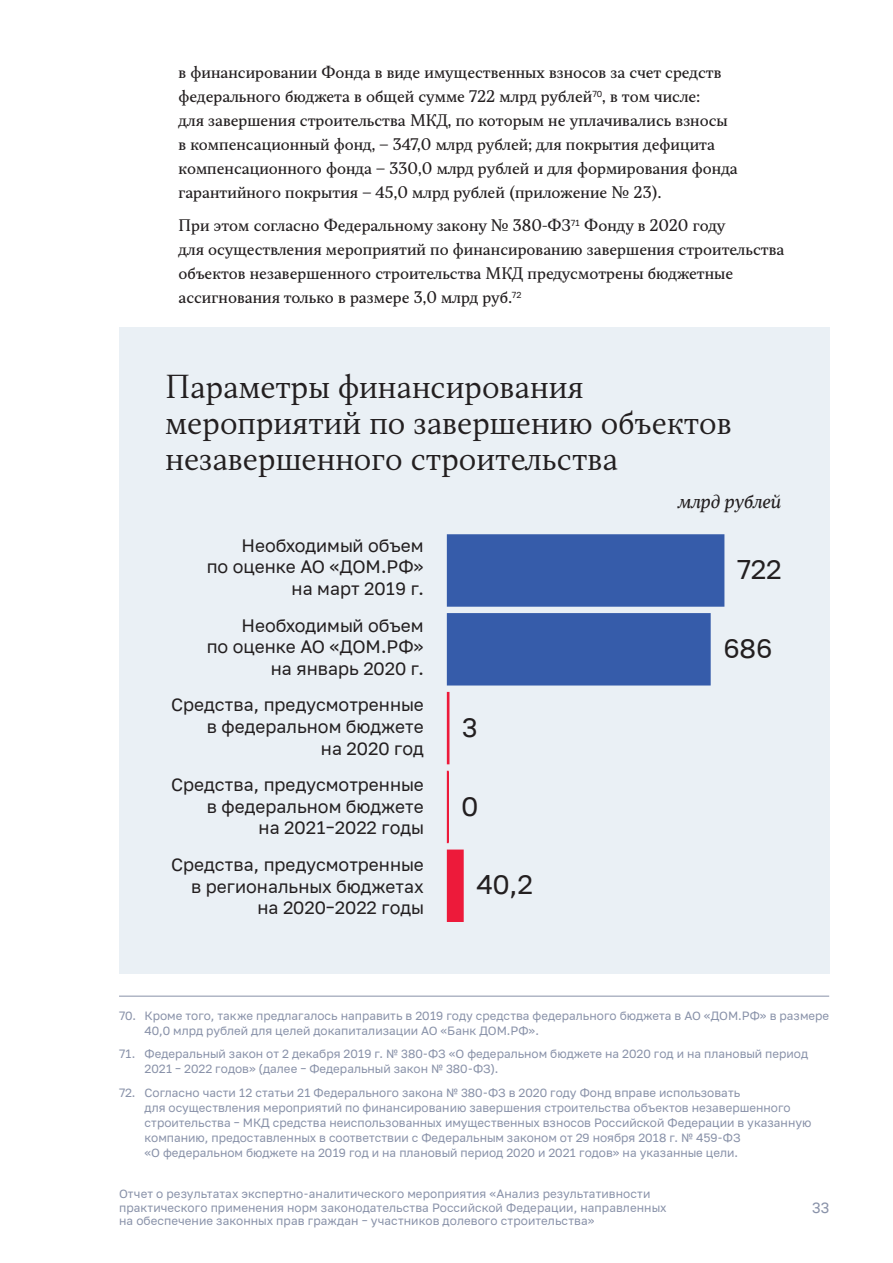
<style>
.page{position:relative;width:893px;height:1263px;background:#fff}
.page>*{position:absolute;margin:0;border:0;box-sizing:border-box;transform-origin:0 0}
.t1{font:300 30px/36px "TT Jenevers";color:#231f20}
.t2{font:27px "PT Russia Text";color:#231f20}
.t3{font:18px/21.6px "PT Russia Text";color:#231f20;text-align:right}
.t4{font:italic 18px "TT Jenevers";color:#231f20}
.t5{font:15px/24px "TT Jenevers";color:#231f20}
.t6{font:15px "PT Russia Text";color:#8992a9}
.t7{font:12px/15px "PT Russia Text";color:#8992a9}
</style>
<div class="page">
<div style="left:119px;top:327px;width:710px;height:646px;background:#eaf0f5"></div>
<div style="left:448px;top:850px;width:15px;height:71px;background:#ed1a3a"></div>
<div style="left:447px;top:849px;width:17px;height:73px;border:2px solid #ed1a3a"></div>
<div style="left:447px;top:771px;width:2px;height:72px;border:2px solid #ed1a3a"></div>
<div style="left:447px;top:692px;width:2px;height:72px;border:2px solid #ed1a3a"></div>
<div style="left:448px;top:614px;width:262px;height:71px;background:#365caa"></div>
<div style="left:447px;top:613px;width:264px;height:72px;border:2px solid #365caa"></div>
<div style="left:448px;top:535px;width:276px;height:71px;background:#365caa"></div>
<div style="left:447px;top:534px;width:277px;height:73px;border:2px solid #365caa"></div>
<hr style="left:119px;top:996px;width:710px;height:1px;background:#8992a9">
<p class="t5" style="left:179px;top:61px;width:561px">в финансировании Фонда в виде имущественных взносов за счет средств федерального бюджета в общей сумме 722 млрд рублей<sup>70</sup>, в том числе:<br>для завершения строительства МКД, по которым не уплачивались взносы в компенсационный фонд, – 347,0 млрд рублей; для покрытия дефицита компенсационного фонда – 330,0 млрд рублей и для формирования фонда гарантийного покрытия – 45,0 млрд рублей (приложение № 23).</p>
<p class="t5" style="left:179px;top:213px;width:607px">При этом согласно Федеральному закону № 380‑ФЗ<sup>71</sup> Фонду в 2020 году<br>для осуществления мероприятий по финансированию завершения строительства объектов незавершенного строительства МКД предусмотрены бюджетные ассигнования только в размере 3,0 млрд руб.<sup>72</sup></p>
<h1 class="t1" style="left:166px;top:369px;width:568px">Параметры финансирования мероприятий по завершению объектов незавершенного строительства</h1>
<h3 class="t3" style="left:207px;top:535px;width:219px">Необходимый объем<br>по оценке АО «ДОМ.РФ» на март 2019 г.</h3>
<h3 class="t3" style="left:207px;top:614px;width:219px">Необходимый объем<br>по оценке АО «ДОМ.РФ» на январь 2020 г.</h3>
<h3 class="t3" style="left:171px;top:694px;width:254px">Средства, предусмотренные в федеральном бюджете<br>на 2020 год</h3>
<h3 class="t3" style="left:171px;top:774px;width:254px">Средства, предусмотренные в федеральном бюджете<br>на 2021–2022 годы</h3>
<h3 class="t3" style="left:171px;top:854px;width:254px">Средства, предусмотренные в региональных бюджетах на 2020–2022 годы</h3>
<h2 class="t2" style="left:462px;top:712px;width:17px">3</h2>
<h2 class="t2" style="left:461px;top:791px;width:18px">0</h2>
<h2 class="t2" style="left:476px;top:869px;width:58px">40,2</h2>
<h3 class="t4" style="left:678px;top:490px;width:104px">млрд рублей</h3>
<h2 class="t2" style="left:737px;top:554px;width:46px">722</h2>
<h2 class="t2" style="left:723px;top:633px;width:50px">686</h2>
<p class="t7" style="left:145px;top:1008px;width:686px;text-indent:-26px">70. Кроме того, также предлагалось направить в 2019 году средства федерального бюджета в АО «ДОМ.РФ» в размере<br>40,0 млрд рублей для целей докапитализации АО «Банк ДОМ.РФ».</p>
<p class="t7" style="left:145px;top:1046px;width:665px;text-indent:-26px">71. Федеральный закон от 2 декабря 2019 г. № 380‑ФЗ «О федеральном бюджете на 2020 год и на плановый период<br>2021 – 2022 годов» (далее – Федеральный закон № 380‑ ФЗ).</p>
<p class="t7" style="left:145px;top:1085px;width:668px;text-indent:-26px">72. Согласно части 12 статьи 21 Федерального закона № 380‑ ФЗ в 2020 году Фонд вправе использовать<br>для осуществления мероприятий по финансированию завершения строительства объектов незавершенного строительства – МКД средства неиспользованных имущественных взносов Российской Федерации в указанную компанию, предоставленных в соответствии с Федеральным законом от 29 ноября 2018 г. № 459‑ ФЗ<br>«О федеральном бюджете на 2019 год и на плановый период 2020 и 2021 годов» на указанные цели.</p>
<p class="t7" style="left:119px;top:1187px;width:549px;line-height:13.5px">Отчет о результатах экспертно-аналитического мероприятия «Анализ результативности практического применения норм законодательства Российской Федерации, направленных на обеспечение законных прав граждан – участников долевого строительства»</p>
<p class="t6" style="left:812px;top:1199px;width:19px">33</p>
</div>
